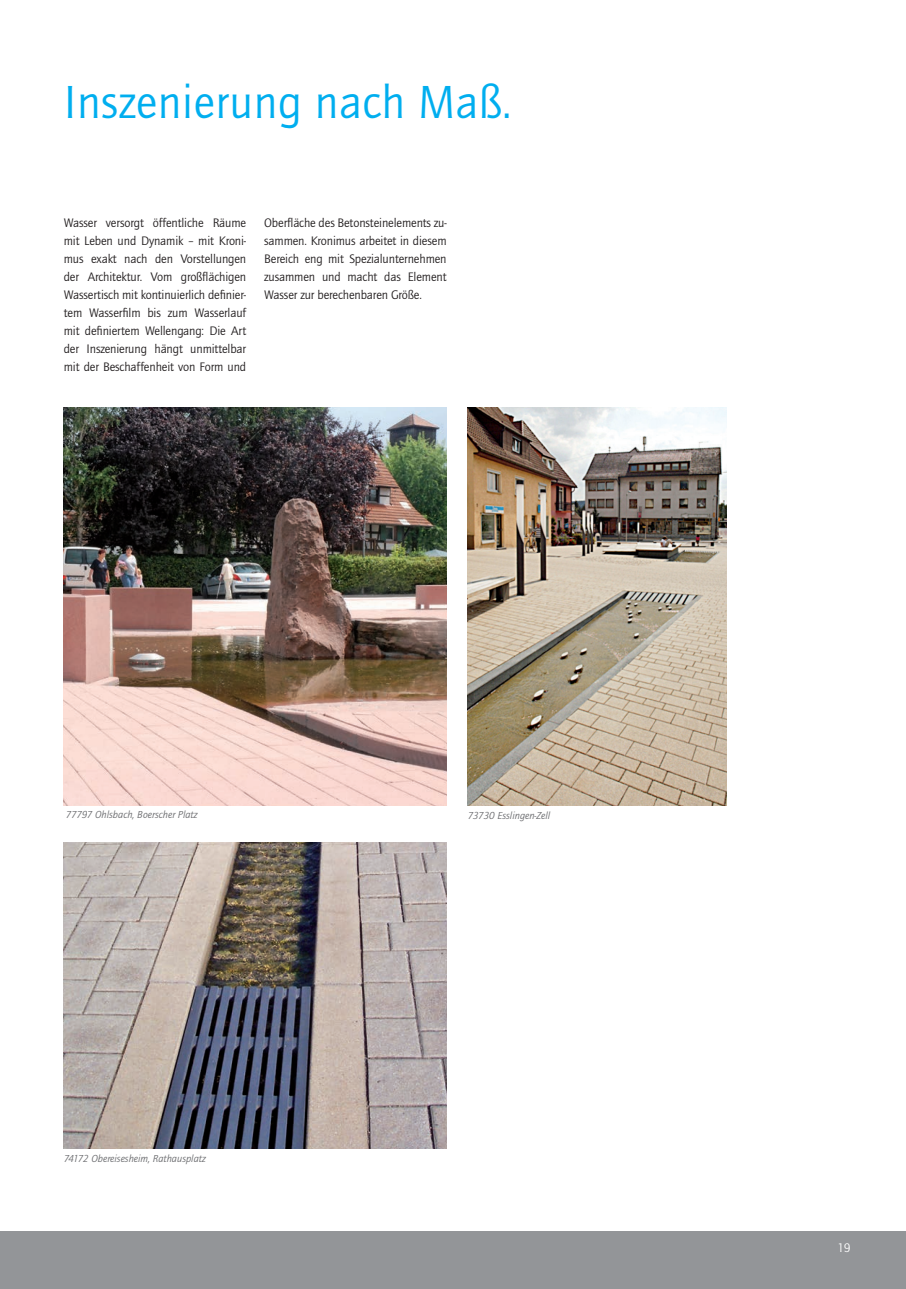
<style>
.page{position:relative;width:906px;height:1289px;background:#fff}
.page>*{position:absolute;margin:0;border:0;box-sizing:border-box;transform-origin:0 0}
.t1{font:48px "Quay Itc T";letter-spacing:.01em;color:#00aeef}
.t2{font:12.75px/18px "Quay Itc T";letter-spacing:-.01em;color:#231f20;text-align:justify}
.t3{font:12.75px "Quay Itc T";color:#fff}
.t4{font:italic 10.5px "Quay Itc T";color:#6c6d70}
</style>
<div class="page">
<div style="left:0;top:1230px;width:906px;height:58px;background:#939598"></div>
<img style="left:467px;top:407px;width:260px;height:398px">
<img style="left:64px;top:842px;width:382px;height:306px">
<img style="left:64px;top:407px;width:382px;height:398px">
<h1 class="t1" style="left:64px;top:74px;width:449px">Inszenierung nach Maß.</h1>
<p class="t2" style="left:64px;top:213px;width:184px">Wasser versorgt öffentliche Räume mit Leben und Dynamik – mit Kroni&shy;mus exakt nach den Vorstellungen der Architektur. Vom großflächigen Wassertisch mit kontinuierlich definier&shy;tem Wasserfilm bis zum Wasserlauf mit definiertem Wellengang: Die Art der Inszenierung hängt unmittelbar mit der Beschaffenheit von Form und</p>
<p class="t2" style="left:264px;top:213px;width:184px">Oberfläche des Betonsteinelements zu&shy;sammen. Kronimus arbeitet in diesem Bereich eng mit Spezialunternehmen zusammen und macht das Element Wasser zur berechenbaren Größe.</p>
<p class="t4" style="left:66px;top:808px;width:133px">77797 Ohlsbach, Boerscher Platz</p>
<p class="t4" style="left:64px;top:1152px;width:143px">74172 Obereisesheim, Rathausplatz</p>
<p class="t4" style="left:468px;top:809px;width:84px">73730 Esslingen-Zell</p>
<p class="t3" style="left:837px;top:1240px;width:15px">19</p>
</div>
